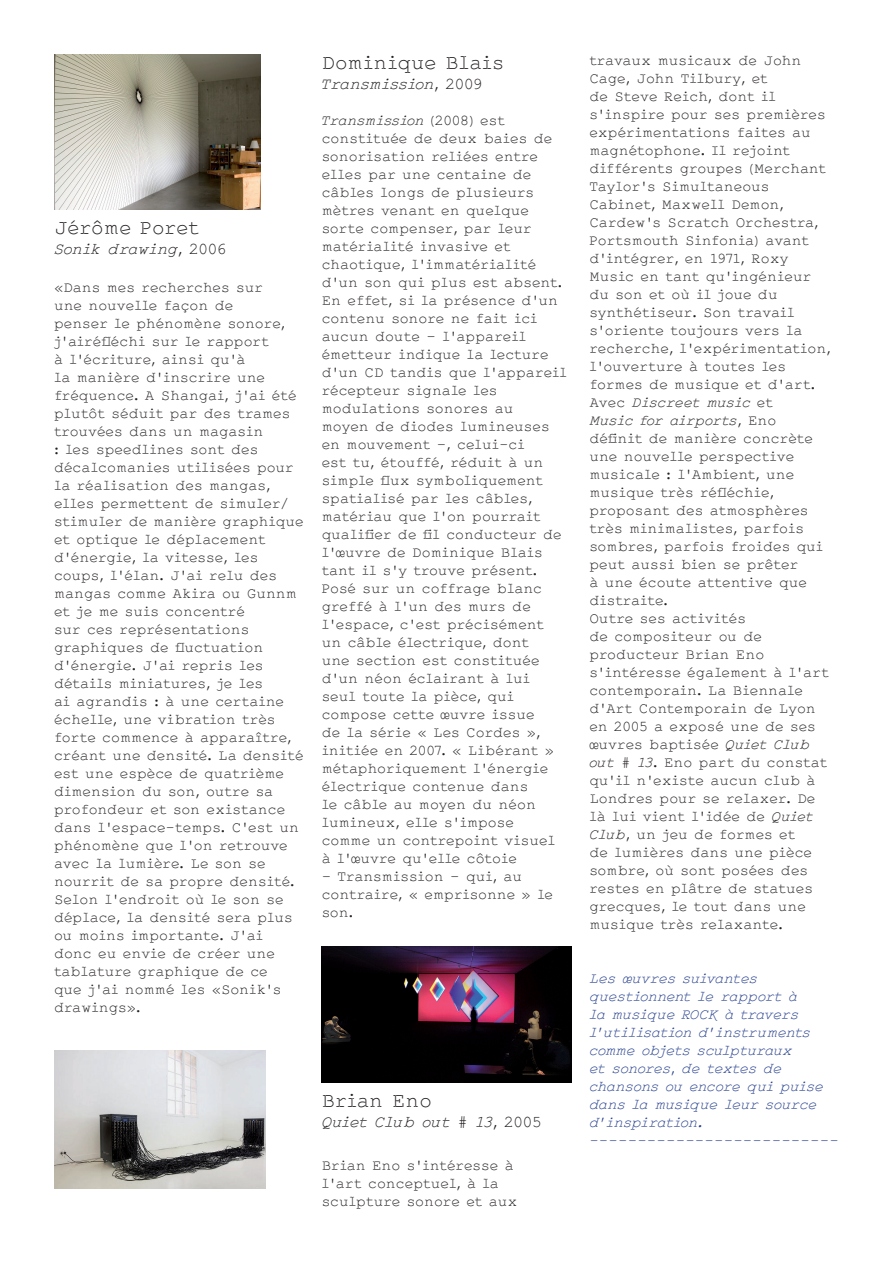
<style>
.page{position:relative;width:893px;height:1263px;background:#fff}
.page>*{position:absolute;margin:0;border:0;box-sizing:border-box;transform-origin:0 0}
.t1{font:21px "Frac Ki";color:#231f20}
.t2{font:italic 16.5px "Frac Ki";color:#231f20}
.t3{font:15px/18px "Frac Ki";color:#231f20}
.t4{font:italic 15px/18px "Frac Ki";letter-spacing:-.01em;color:#253f8e}
.t5{font:15px "Frac Ki";color:#253f8e}
.s1{font-style:normal}
.s2{font-style:italic}
</style>
<div class="page">
<img style="left:54px;top:54px;width:207px;height:155px">
<img style="left:54px;top:1051px;width:212px;height:137px">
<img style="left:322px;top:946px;width:249px;height:136px">
<h1 class="t1" style="left:54px;top:218px;width:147px">Jérôme Poret</h1>
<p class="t2" style="left:54px;top:241px;width:174px">Sonik drawing<span class="s1">, 2006</span></p>
<p class="t3" style="left:54px;top:279px;width:251px">«Dans mes recherches sur<br>une nouvelle façon de<br>penser le phénomène sonore, j’airéfléchi sur le rapport<br>à l’écriture, ainsi qu’à<br>la manière d’inscrire une fréquence. A Shangai, j’ai été plutôt séduit par des trames trouvées dans un magasin<br>: les speedlines sont des décalcomanies utilisées pour la réalisation des mangas, elles permettent de simuler/ stimuler de manière graphique et optique le déplacement d’énergie, la vitesse, les coups, l’élan. J’ai relu des mangas comme Akira ou Gunnm et je me suis concentré<br>sur ces représentations graphiques de fluctuation d’énergie. J’ai repris les détails miniatures, je les<br>ai agrandis : à une certaine échelle, une vibration très forte commence à apparaître, créant une densité. La densité est une espèce de quatrième dimension du son, outre sa profondeur et son existance dans l’espace-temps. C’est un phénomène que l’on retrouve avec la lumière. Le son se nourrit de sa propre densité.<br>Selon l’endroit où le son se déplace, la densité sera plus ou moins importante. J’ai donc eu envie de créer une tablature graphique de ce<br>que j’ai nommé les «Sonik’s drawings».</p>
<h1 class="t1" style="left:322px;top:53px;width:184px">Dominique Blais</h1>
<p class="t2" style="left:322px;top:76px;width:162px">Transmission<span class="s1">, 2009</span></p>
<p class="t3" style="left:322px;top:112px;width:247px"><span class="s2">Transmission</span> (2008) est constituée de deux baies de sonorisation reliées entre elles par une centaine de câbles longs de plusieurs mètres venant en quelque sorte compenser, par leur matérialité invasive et chaotique, l’immatérialité d’un son qui plus est absent.<br>En effet, si la présence d’un contenu sonore ne fait ici aucun doute – l’appareil émetteur indique la lecture d’un CD tandis que l’appareil récepteur signale les modulations sonores au<br>moyen de diodes lumineuses en mouvement –, celui-ci<br>est tu, étouffé, réduit à un simple flux symboliquement spatialisé par les câbles, matériau que l’on pourrait qualifier de fil conducteur de l’œuvre de Dominique Blais tant il s’y trouve présent.<br>Posé sur un coffrage blanc greffé à l’un des murs de l’espace, c’est précisément un câble électrique, dont<br>une section est constituée d’un néon éclairant à lui seul toute la pièce, qui compose cette œuvre issue<br>de la série « Les Cordes », initiée en 2007. « Libérant » métaphoriquement l’énergie électrique contenue dans<br>le câble au moyen du néon lumineux, elle s’impose<br>comme un contrepoint visuel à l’œuvre qu’elle côtoie</p>
<p class="t3" style="left:322px;top:868px;width:233px">– Transmission – qui, au contraire, « emprisonne » le son.</p>
<h1 class="t1" style="left:322px;top:1091px;width:112px">Brian Eno</h1>
<p class="t2" style="left:322px;top:1114px;width:221px">Quiet Club out # 13<span class="s1">, 2005</span></p>
<p class="t3" style="left:322px;top:1157px;width:197px">Brian Eno s’intéresse à l’art conceptuel, à la sculpture sonore et aux</p>
<p class="t3" style="left:589px;top:52px;width:243px">travaux musicaux de John<br>Cage, John Tilbury, et<br>de Steve Reich, dont il s’inspire pour ses premières expérimentations faites au magnétophone. Il rejoint différents groupes (Merchant<br>Taylor’s Simultaneous<br>Cabinet, Maxwell Demon,<br>Cardew’s Scratch Orchestra,<br>Portsmouth Sinfonia) avant d’intégrer, en 1971, Roxy<br>Music en tant qu’ingénieur du son et où il joue du synthétiseur. Son travail s’oriente toujours vers la recherche, l’expérimentation, l’ouverture à toutes les formes de musique et d’art.<br>Avec <span class="s2">Discreet music</span> et<br><span class="s2">Music for airports</span>, Eno définit de manière concrète une nouvelle perspective musicale : l’Ambient, une musique très réfléchie, proposant des atmosphères très minimalistes, parfois sombres, parfois froides qui peut aussi bien se prêter<br>à une écoute attentive que distraite.<br>Outre ses activités<br>de compositeur ou de producteur Brian Eno s’intéresse également à l’art contemporain. La Biennale d’Art Contemporain de Lyon en 2005 a exposé une de ses œuvres baptisée <span class="s2">Quiet Club out # 13</span>. Eno part du constat qu’il n’existe aucun club à<br>Londres pour se relaxer. De là lui vient l’idée de <span class="s2">Quiet<br>Club</span>, un jeu de formes et<br>de lumières dans une pièce sombre, où sont posées des restes en plâtre de statues grecques, le tout dans une musique très relaxante.</p>
<p class="t4" style="left:589px;top:970px;width:236px">Les œuvres suivantes questionnent le rapport à<br>la musique ROCK à travers l’utilisation d’instruments comme objets sculpturaux<br>et sonores, de textes de chansons ou encore qui puise dans la musique leur source d’inspiration.</p>
<p class="t5" style="left:589px;top:1133px;width:251px">--------------------------</p>
</div>
